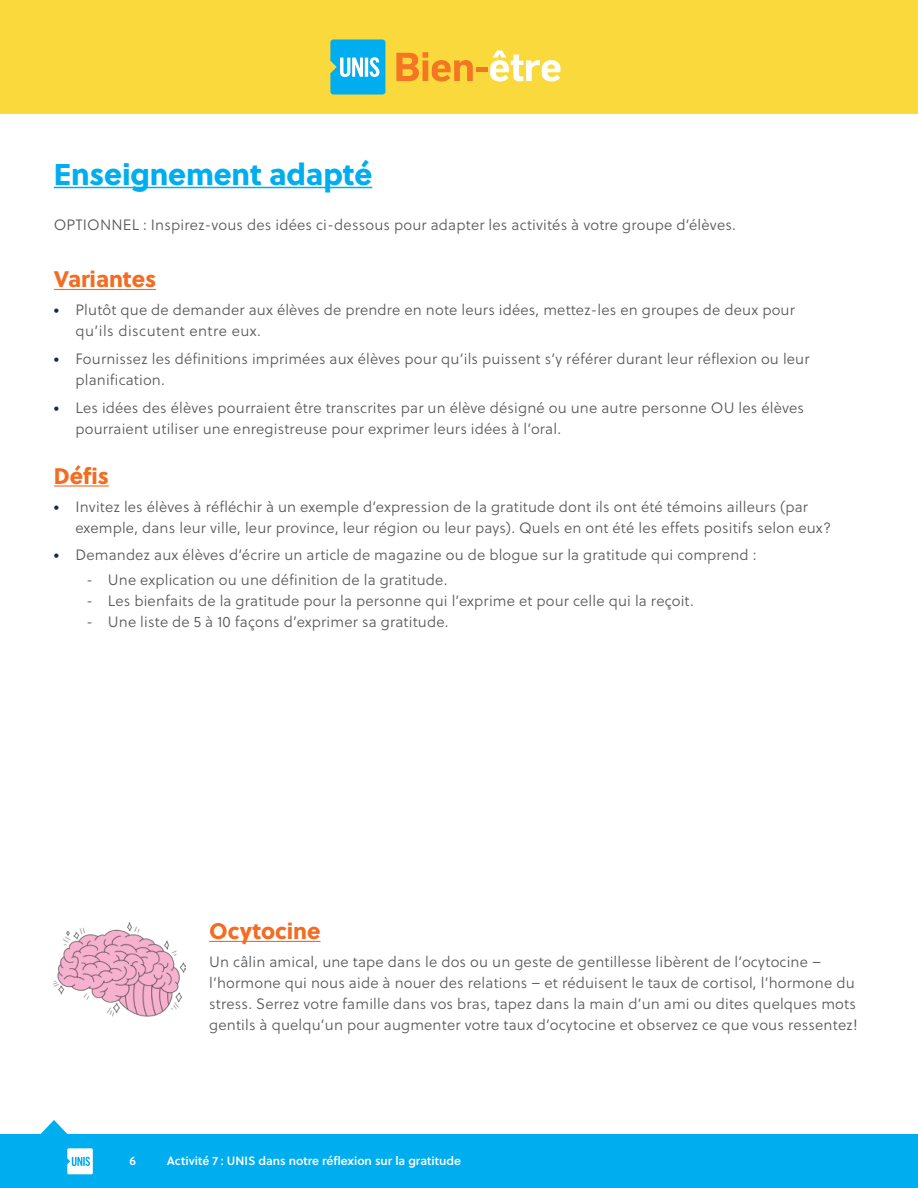
<style>
.page{position:relative;width:918px;height:1188px;background:#fff}
.page>*{position:absolute;margin:0;border:0;box-sizing:border-box;transform-origin:0 0}
.t1{font:30px "Soleil Xb";letter-spacing:-.005em;color:#00aeef}
.t2{font:22.5px "Soleil Xb";letter-spacing:-.005em;color:#f36c21}
.t3{font:15px/21px "Soleil Lt";letter-spacing:.01em;color:#58595b}
.t4{font:12px "Soleil Sb";color:#fff}
.s1{font-family:"Soleil";font-weight:700;color:#17294f}
</style>
<div class="page">
<div style="left:0;top:1134px;width:918px;height:54px;background:#00aeef"></div>
<div style="left:0;top:0;width:918px;height:114px;background:#fad93d"></div>
<svg style="left:40px;top:1120px;width:28px;height:14px"></svg>
<svg style="left:67px;top:1148px;width:26px;height:26px"></svg>
<svg style="left:330px;top:39px;width:55px;height:56px"></svg>
<svg style="left:396px;top:52px;width:77px;height:30px"></svg>
<div style="left:476px;top:67px;width:12px;height:5px;background:#f47523"></div>
<svg style="left:490px;top:50px;width:70px;height:32px"></svg>
<hr style="left:54px;top:187px;width:318px;height:1px;background:#00aeef">
<hr style="left:54px;top:289px;width:102px;height:1px;background:#f36c21">
<hr style="left:54px;top:485px;width:55px;height:2px;background:#f36c21">
<img style="left:54px;top:922px;width:131px;height:95px">
<hr style="left:209px;top:941px;width:112px;height:1px;background:#f36c21">
<h1 class="t1" style="left:54px;top:150px;width:320px">Enseignement adapté</h1>
<p class="t3" style="left:54px;top:214px;width:683px">OPTIONNEL : Inspirez-vous des idées ci-dessous pour adapter les activités à votre groupe d’élèves.</p>
<h2 class="t2" style="left:54px;top:261px;width:104px">Variantes</h2>
<p class="t3" style="left:75px;top:299px;width:721px;text-indent:-22px"><span class="s1">•</span> Plutôt que de demander aux élèves de prendre en note leurs idées, mettez-les en groupes de deux pour qu’ils discutent entre eux.</p>
<p class="t3" style="left:75px;top:348px;width:736px;text-indent:-22px"><span class="s1">•</span> Fournissez les définitions imprimées aux élèves pour qu’ils puissent s’y référer durant leur réflexion ou leur planification.</p>
<p class="t3" style="left:75px;top:397px;width:730px;text-indent:-22px"><span class="s1">•</span> Les idées des élèves pourraient être transcrites par un élève désigné ou une autre personne OU les élèves pourraient utiliser une enregistreuse pour exprimer leurs idées à l’oral.</p>
<h2 class="t2" style="left:54px;top:458px;width:56px">Défis</h2>
<p class="t3" style="left:75px;top:496px;width:757px;text-indent:-22px"><span class="s1">•</span> Invitez les élèves à réfléchir à un exemple d’expression de la gratitude dont ils ont été témoins ailleurs (par exemple, dans leur ville, leur province, leur région ou leur pays). Quels en ont été les effets positifs selon eux?</p>
<p class="t3" style="left:54px;top:544px;width:704px"><span class="s1">•</span> Demandez aux élèves d’écrire un article de magazine ou de blogue sur la gratitude qui comprend :</p>
<p class="t3" style="left:86px;top:569px;width:363px">- Une explication ou une définition de la gratitude.</p>
<p class="t3" style="left:86px;top:590px;width:609px">- Les bienfaits de la gratitude pour la personne qui l’exprime et pour celle qui la reçoit.</p>
<p class="t3" style="left:86px;top:611px;width:364px">- Une liste de 5 à 10 façons d’exprimer sa gratitude.</p>
<h2 class="t2" style="left:209px;top:913px;width:113px">Ocytocine</h2>
<p class="t3" style="left:209px;top:951px;width:650px">Un câlin amical, une tape dans le dos ou un geste de gentillesse libèrent de l’ocytocine – l’hormone qui nous aide à nouer des relations – et réduisent le taux de cortisol, l’hormone du stress. Serrez votre famille dans vos bras, tapez dans la main d’un ami ou dites quelques mots gentils à quelqu’un pour augmenter votre taux d’ocytocine et observez ce que vous ressentez!</p>
<p class="t4" style="left:129px;top:1152px;width:8px">6</p>
<p class="t4" style="left:167px;top:1152px;width:296px">Activité 7 : UNIS dans notre réflexion sur la gratitude</p>
</div>
